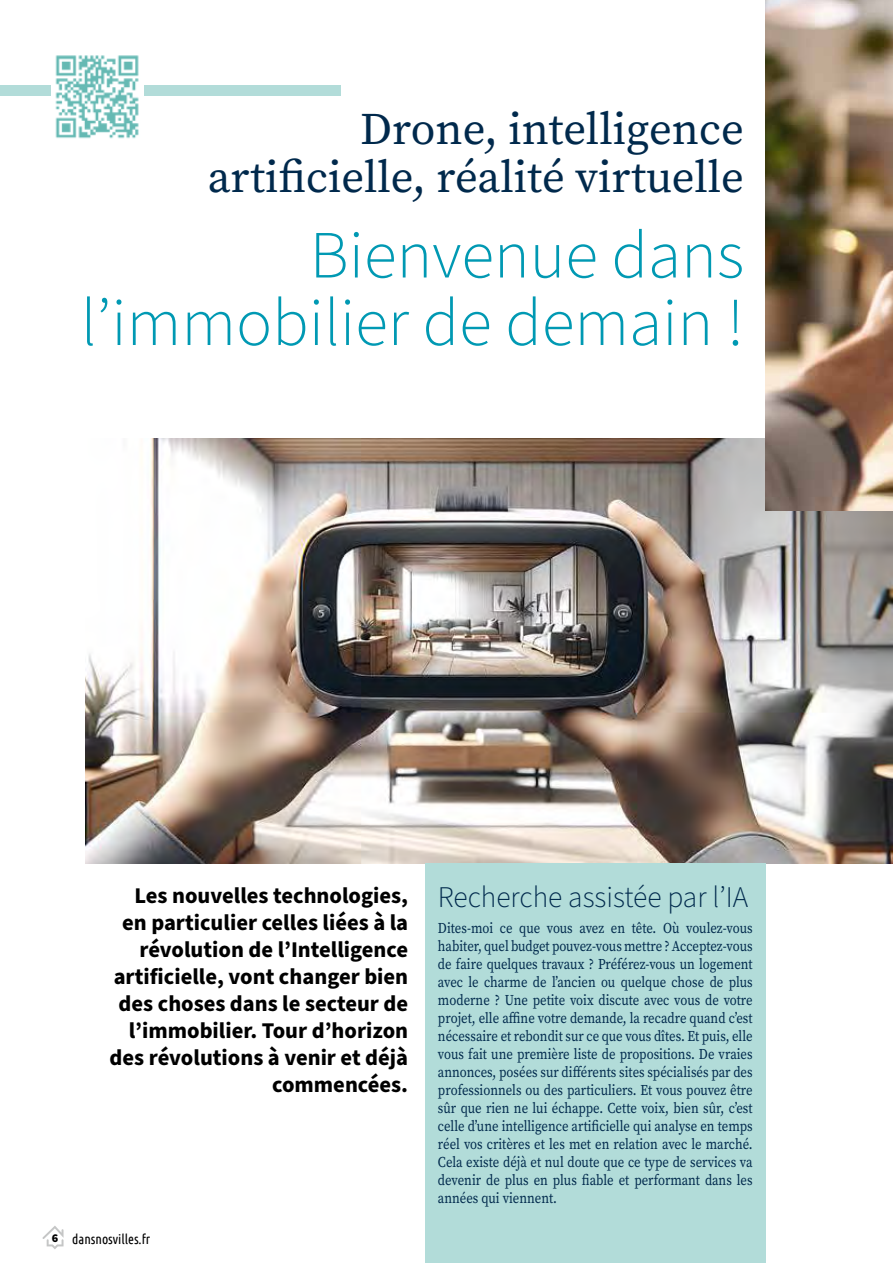
<style>
.page{position:relative;width:893px;height:1263px;background:#fff}
.page>*{position:absolute;margin:0;border:0;box-sizing:border-box;transform-origin:0 0}
.t1{font:300 67.5px/67.5px "Source Sans Pro";color:#0099b3;text-align:right}
.t2{font:45px/48px "Source Serif Variable";color:#00294c;text-align:right}
.t3{font:300 30px "Source Sans Pro";color:#00294c}
.t4{font:700 22.5px/27px "Source Sans Pro";color:#000;text-align:right}
.t5{font:15px/18px "Source Serif Variable";color:#00294c;text-align:justify;scale:.85 1}
.t6{font:13.5px "Ubuntu Condensed";color:#000}
.s1{font-family:"Source Sans Pro";font-weight:900;font-size:12px}
</style>
<div class="page">
<svg style="left:42px;top:1226px;width:22px;height:23px"></svg>
<img style="left:85px;top:438px;width:808px;height:425px">
<div style="left:425px;top:863px;width:340px;height:400px;background:#b2dcd9"></div>
<img style="left:765px;top:0;width:128px;height:510px">
<div style="left:0;top:86px;width:340px;height:10px;background:#b2dcd9"></div>
<img style="left:51px;top:55px;width:93px;height:84px">
<h2 class="t2" style="left:208px;top:105px;width:538px">Drone, intelligence artificielle, réalité virtuelle</h2>
<h1 class="t1" style="left:81px;top:223px;width:665px">Bienvenue dans l’immobilier de demain !</h1>
<h3 class="t4" style="left:110px;top:883px;width:300px">Les nouvelles technologies, en particulier celles liées à la révolution de l’Intelligence artificielle, vont changer bien des choses dans le secteur de l’immobilier. Tour d’horizon des révolutions à venir et déjà commencées.</h3>
<h3 class="t3" style="left:438px;top:877px;width:312px">Recherche assistée par l’IA</h3>
<p class="t5" style="left:438px;top:919px;width:372px">Dites-moi ce que vous avez en tête. Où voulez-vous habiter, quel budget pouvez-vous mettre ? Acceptez-vous de faire quelques travaux ? Préférez-vous un logement avec le charme de l’ancien ou quelque chose de plus moderne ? Une petite voix discute avec vous de votre projet, elle affine votre demande, la recadre quand c’est nécessaire et rebondit sur ce que vous dîtes. Et puis, elle vous fait une première liste de propositions. De vraies annonces, posées sur différents sites spécialisés par des professionnels ou des particuliers. Et vous pouvez être sûr que rien ne lui échappe. Cette voix, bien sûr, c’est celle d’une intelligence artificielle qui analyse en temps réel vos critères et les met en relation avec le marché.<br>Cela existe déjà et nul doute que ce type de services va devenir de plus en plus fiable et performant dans les années qui viennent.</p>
<p class="t6" style="left:52px;top:1230px;width:100px"><span class="s1">6</span> dansnosvilles.fr</p>
</div>
